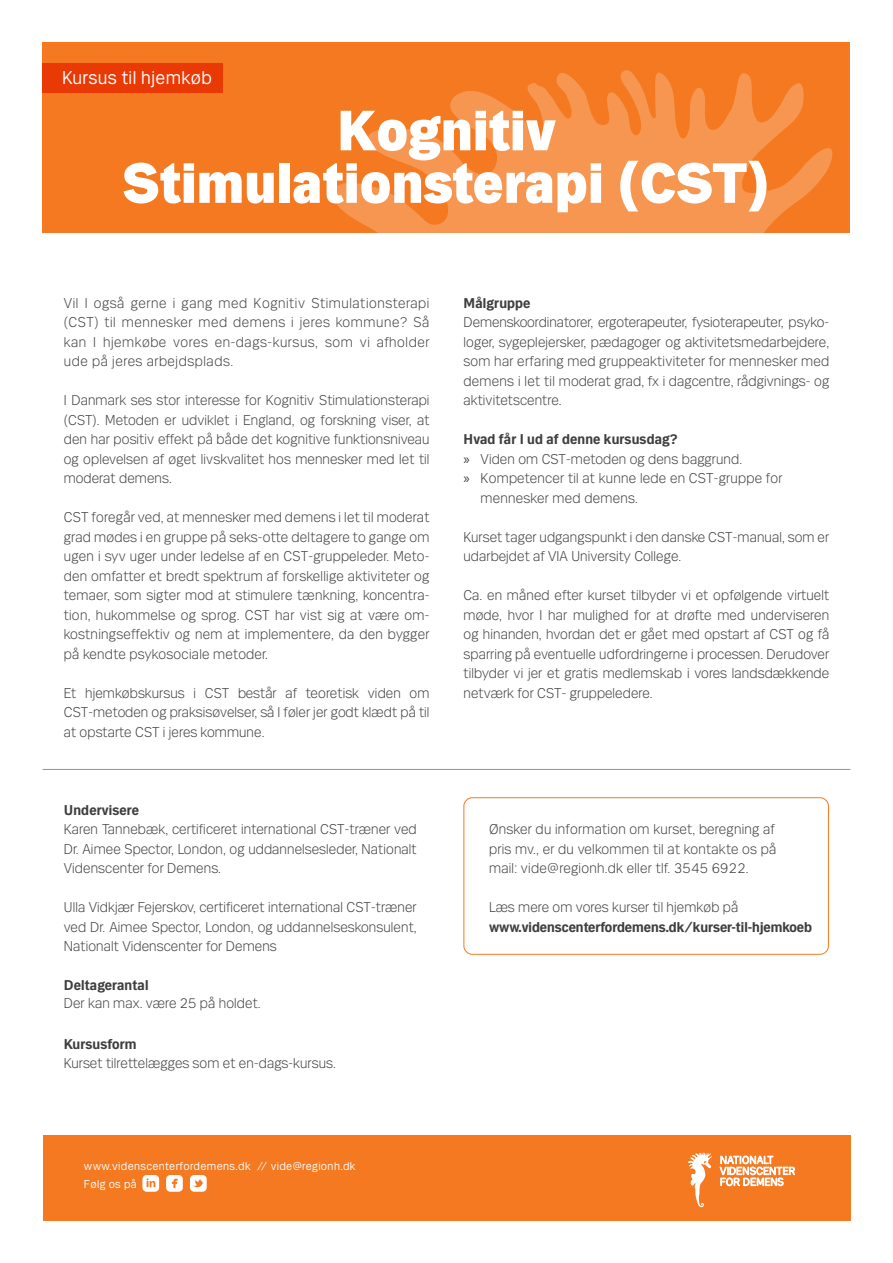
<style>
.page{position:relative;width:893px;height:1263px;background:#fff}
.page>*{position:absolute;margin:0;border:0;box-sizing:border-box;transform-origin:0 0}
.H2_OVERSKRIFTER{font:60px "Mari Poster";letter-spacing:.01em;color:#fff}
.H1_FAKTA_TOP{font:19.5px "Mari";letter-spacing:.02em;color:#fff}
.BRØD{font:300 15px/19.5px "Mari";letter-spacing:.01em;color:#3e3e3f;text-align:justify}
.BRØD_BOLD{font:700 15px "Mari";letter-spacing:.01em;color:#3e3e3f}
.BRØD_BAGKANT{font:700 15px "Mari";color:#3e3e3f}
.BRØD_BAGKANT-2{font:300 15px "Mari";letter-spacing:.01em;color:#3e3e3f}
.P_Brød{font:300 15px "Mari";letter-spacing:.01em;color:#3e3e3f}
.BRØD-2{font:700 15px "Mari";letter-spacing:.01em;color:#3e3e3f}
.H6_Bundtekst{font:12px/18px "Mari";letter-spacing:.03em;color:#fff}
.s1{font-family:"Myriad Pro";font-weight:400}
</style>
<div class="page">
<div style="left:43px;top:43px;width:807px;height:190px;background:#f47921"></div>
<svg style="left:334px;top:70px;width:499px;height:163px;fill:#f69651"></svg>
<div style="left:43px;top:63px;width:180px;height:29px;background:#e93904"></div>
<hr style="left:43px;top:769px;width:807px;height:1px;background:#231f20">
<div style="left:43px;top:1135px;width:808px;height:86px;background:#f47921"></div>
<svg style="left:688px;top:1152px;width:24px;height:55px"></svg>
<svg style="left:720px;top:1156px;width:75px;height:30px"></svg>
<svg style="left:142px;top:1175px;width:17px;height:17px"></svg>
<svg style="left:166px;top:1175px;width:17px;height:17px"></svg>
<svg style="left:190px;top:1175px;width:17px;height:17px"></svg>
<div style="left:463px;top:797px;width:366px;height:158px;border:1px solid #f47921;border-radius:9px"></div>
<h1 class="H1_FAKTA_TOP" style="left:62px;top:65px;width:152px">Kursus til hjemkøb</h1>
<h2 class="H2_OVERSKRIFTER" style="left:337px;top:92px;width:220px">Kognitiv</h2>
<h2 class="H2_OVERSKRIFTER" style="left:123px;top:145px;width:648px">Stimulationsterapi (CST)</h2>
<p class="BRØD" style="left:64px;top:292px;width:367px">Vil I også gerne i gang med Kognitiv Stimulationsterapi (CST) til mennesker med demens i jeres kommune? Så kan I hjemkøbe vores en-dags-kursus, som vi afholder ude på jeres arbejdsplads.</p>
<p class="BRØD" style="left:64px;top:390px;width:367px">I Danmark ses stor interesse for Kognitiv Stimulationsterapi (CST). Metoden er udviklet i England, og forskning viser, at den har positiv effekt på både det kognitive funktionsniveau og oplevelsen af øget livskvalitet hos mennesker med let til moderat demens.</p>
<p class="BRØD" style="left:64px;top:507px;width:367px">CST foregår ved, at mennesker med demens i let til moderat grad mødes i en gruppe på seks-otte deltagere to gange om ugen i syv uger under ledelse af en CST-gruppeleder. Meto&shy;den omfatter et bredt spektrum af forskellige aktiviteter og temaer, som sigter mod at stimulere tænkning, koncentra&shy;tion, hukommelse og sprog. CST har vist sig at være om&shy;kostningseffektiv og nem at implementere, da den bygger på kendte psykosociale metoder.</p>
<p class="BRØD" style="left:64px;top:682px;width:367px">Et hjemkøbskursus i CST består af teoretisk viden om CST-metoden og praksisøvelser, så I føler jer godt klædt på til at opstarte CST i jeres kommune.</p>
<p class="BRØD_BOLD" style="left:64px;top:801px;width:77px">Undervisere</p>
<p class="BRØD" style="left:64px;top:819px;width:354px">Karen Tannebæk, certificeret international CST-træner ved Dr. Aimee Spector, London, og uddannelsesleder, Nationalt Videnscenter for Demens.</p>
<p class="BRØD" style="left:64px;top:897px;width:354px">Ulla Vidkjær Fejerskov, certificeret international CST-træner ved Dr. Aimee Spector, London, og uddannelseskonsulent, Nationalt Videnscenter for Demens</p>
<p class="BRØD_BOLD" style="left:64px;top:976px;width:86px">Deltagerantal</p>
<p class="P_Brød" style="left:64px;top:994px;width:198px">Der kan max. være 25 på holdet.</p>
<p class="BRØD-2" style="left:64px;top:1035px;width:74px">Kursusform</p>
<p class="BRØD" style="left:64px;top:1053px;width:274px">Kurset tilrettelægges som et en-dags-kursus.</p>
<p class="BRØD_BOLD" style="left:463px;top:294px;width:69px">Målgruppe</p>
<p class="BRØD" style="left:463px;top:312px;width:367px">Demenskoordinatorer, ergoterapeuter, fysioterapeuter, psyko&shy;loger, sygeplejersker, pædagoger og aktivitetsmedarbejdere, som har erfaring med gruppeaktiviteter for mennesker med demens i let til moderat grad, fx i dagcentre, rådgivnings- og aktivitetscentre.</p>
<p class="BRØD_BOLD" style="left:463px;top:430px;width:216px">Hvad får I ud af denne kursusdag?</p>
<p class="BRØD" style="left:463px;top:448px;width:280px"><span class="s1">»</span> Viden om CST-metoden og dens baggrund.</p>
<p class="BRØD" style="left:480px;top:468px;width:303px;text-indent:-17px"><span class="s1">»</span> Kompetencer til at kunne lede en CST-gruppe for mennesker med demens.</p>
<p class="BRØD" style="left:463px;top:526px;width:367px">Kurset tager udgangspunkt i den danske CST-manual, som er udarbejdet af VIA University College.</p>
<p class="BRØD" style="left:463px;top:585px;width:367px">Ca. en måned efter kurset tilbyder vi et opfølgende virtuelt møde, hvor I har mulighed for at drøfte med underviseren og hinanden, hvordan det er gået med opstart af CST og få sparring på eventuelle udfordringerne i processen. Derudover tilbyder vi jer et gratis medlemskab i vores landsdækkende netværk for CST- gruppeledere.</p>
<p class="BRØD" style="left:489px;top:819px;width:287px">Ønsker du information om kurset, beregning af</p>
<p class="BRØD" style="left:489px;top:838px;width:289px">pris mv., er du velkommen til at kontakte os på</p>
<p class="BRØD" style="left:489px;top:858px;width:261px">mail: vide@regionh.dk eller tlf. 3545 6922.</p>
<p class="BRØD_BAGKANT-2" style="left:489px;top:898px;width:251px">Læs mere om vores kurser til hjemkøb på</p>
<p class="BRØD_BAGKANT" style="left:489px;top:918px;width:324px">www.videnscenterfordemens.dk/kurser-til-hjemkoeb</p>
<h6 class="H6_Bundtekst" style="left:84px;top:1156px;width:273px">www.videnscenterfordemens.dk // vide@regionh.dk<br>Følg os på</h6>
</div>
